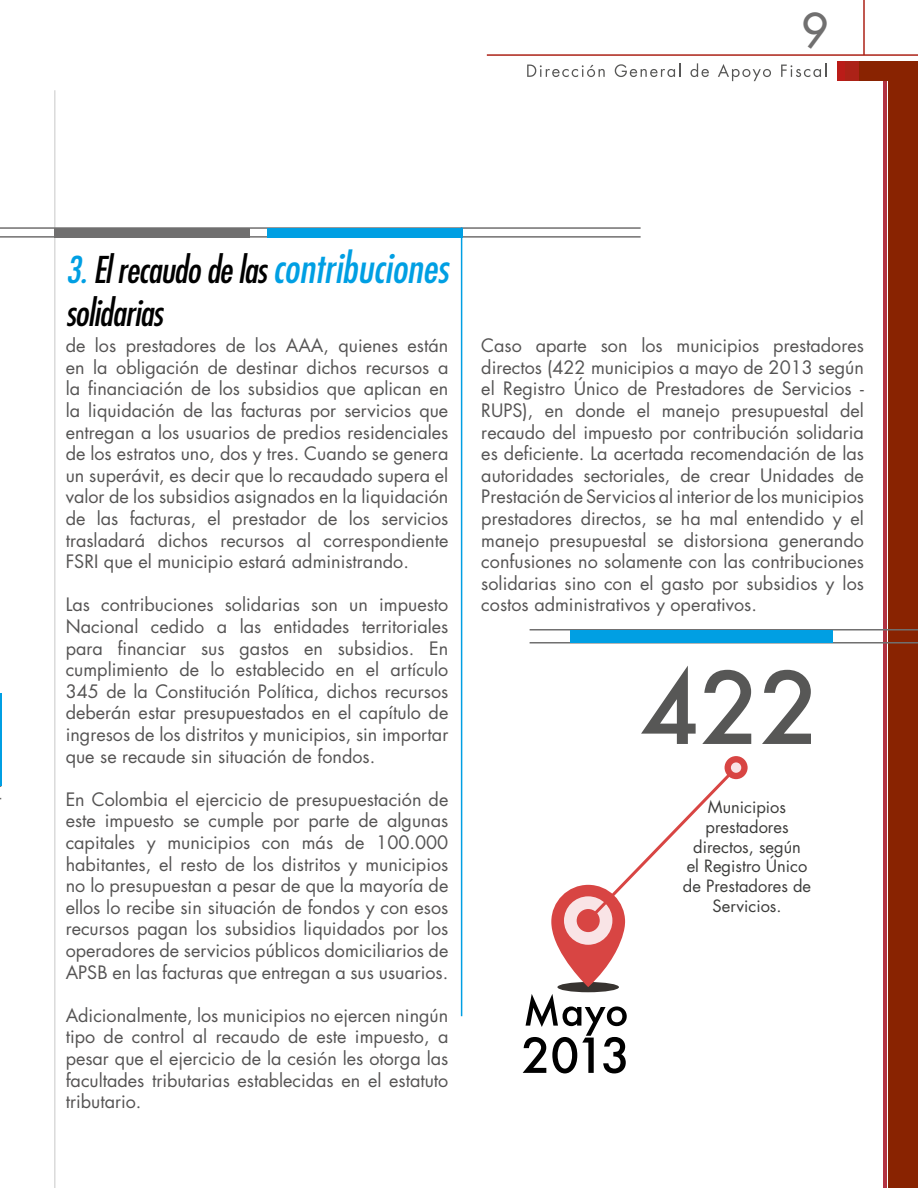
<style>
.page{position:relative;width:918px;height:1188px;background:#fff}
.page>*{position:absolute;margin:0;border:0;box-sizing:border-box;transform-origin:0 0}
.t1{font:500 46.5px "Futura Std";color:#706f6f}
.t2{font:italic condensed 36px/43.2px "Futura Std";letter-spacing:-.02em;color:#000}
.t3{font:18px/21.6px "Futura Std";color:#555454;text-align:justify}
.t4{font:16.5px/19.8px "Futura Std";color:#3c3c3b;text-align:center}
.s1{color:#009fe3}
.s2{font-size:40.5px;color:#009fe3}
</style>
<div class="page">
<svg style="left:527px;top:65px;width:78px;height:12px"></svg>
<svg style="left:615px;top:63px;width:65px;height:14px"></svg>
<svg style="left:690px;top:63px;width:19px;height:14px"></svg>
<svg style="left:718px;top:64px;width:53px;height:17px"></svg>
<svg style="left:781px;top:63px;width:45px;height:14px"></svg>
<div style="left:888px;top:71px;width:30px;height:1117px;background:#892301"></div>
<hr style="left:883px;top:74px;width:3px;height:1114px;background:#b33342">
<div style="left:855px;top:61px;width:63px;height:20px;background:#892301"></div>
<div style="left:839px;top:61px;width:20px;height:20px;background:#ac2217"></div>
<div style="left:837px;top:61px;width:8px;height:20px;background:#ba1c18"></div>
<hr style="left:487px;top:54px;width:431px;height:2px;background:#ac2217">
<hr style="left:863px;top:0;width:2px;height:55px;background:#ac2217">
<hr style="left:0;top:693px;width:1px;height:92px;background:#009fe3">
<hr style="left:54px;top:90px;width:2px;height:1098px;background:#dadada">
<hr style="left:0;top:227px;width:641px;height:2px;background:#706f6f">
<hr style="left:0;top:236px;width:641px;height:2px;background:#706f6f">
<div style="left:55px;top:228px;width:195px;height:10px;background:#706f6f"></div>
<hr style="left:530px;top:629px;width:388px;height:2px;background:#706f6f">
<hr style="left:530px;top:642px;width:388px;height:2px;background:#706f6f">
<hr style="left:461px;top:227px;width:1px;height:789px;background:#009fe3">
<div style="left:570px;top:631px;width:263px;height:12px;background:#009fe3"></div>
<div style="left:267px;top:228px;width:195px;height:9px;background:#009fe3"></div>
<div style="left:557px;top:982px;width:62px;height:10px;background:#373330;border-radius:50%"></div>
<div style="left:725px;top:756px;width:23px;height:23px;background:#d84543;border-radius:50%"></div>
<svg style="left:551px;top:763px;width:189px;height:224px"></svg>
<div style="left:731px;top:762px;width:10px;height:11px;background:#f9e4e6;border-radius:50%"></div>
<svg style="left:641px;top:666px;width:55px;height:78px"></svg>
<svg style="left:702px;top:670px;width:49px;height:74px"></svg>
<svg style="left:762px;top:670px;width:49px;height:74px"></svg>
<svg style="left:523px;top:994px;width:104px;height:79px"></svg>
<h1 class="t1" style="left:801px;top:2px;width:28px">9</h1>
<h2 class="t2" style="left:66px;top:249px;width:384px"><span class="s1">3.</span> El recaudo de las <span class="s2">contribuciones </span>solidarias</h2>
<p class="t3" style="left:66px;top:335px;width:384px">de los prestadores de los AAA, quienes están en la obligación de destinar dichos recursos a la financiación de los subsidios que aplican en la liquidación de las facturas por servicios que entregan a los usuarios de predios residenciales de los estratos uno, dos y tres. Cuando se genera un superávit, es decir que lo recaudado supera el valor de los subsidios asignados en la liquidación de las facturas, el prestador de los servicios trasladará dichos recursos al correspondiente FSRI que el municipio estará administrando.</p>
<p class="t3" style="left:66px;top:594px;width:384px">Las contribuciones solidarias son un impuesto Nacional cedido a las entidades territoriales para financiar sus gastos en subsidios. En cumplimiento de lo establecido en el artículo 345 de la Constitución Política, dichos recursos deberán estar presupuestados en el capítulo de ingresos de los distritos y municipios, sin importar que se recaude sin situación de fondos.</p>
<p class="t3" style="left:66px;top:789px;width:384px">En Colombia el ejercicio de presupuestación de este impuesto se cumple por parte de algunas capitales y municipios con más de 100.000 habitantes, el resto de los distritos y municipios no lo presupuestan a pesar de que la mayoría de ellos lo recibe sin situación de fondos y con esos recursos pagan los subsidios liquidados por los operadores de servicios públicos domiciliarios de APSB en las facturas que entregan a sus usuarios.</p>
<p class="t3" style="left:66px;top:1005px;width:384px">Adicionalmente, los municipios no ejercen ningún tipo de control al recaudo de este impuesto, a pesar que el ejercicio de la cesión les otorga las facultades tributarias establecidas en el estatuto tributario.</p>
<p class="t3" style="left:481px;top:335px;width:384px">Caso aparte son los municipios prestadores directos (422 municipios a mayo de 2013 según el Registro Único de Prestadores de Servicios - RUPS), en donde el manejo presupuestal del recaudo del impuesto por contribución solidaria es deficiente. La acertada recomendación de las autoridades sectoriales, de crear Unidades de Prestación de Servicios al interior de los municipios prestadores directos, se ha mal entendido y el manejo presupuestal se distorsiona generando confusiones no solamente con las contribuciones solidarias sino con el gasto por subsidios y los costos administrativos y operativos.</p>
<p class="t4" style="left:683px;top:797px;width:130px">Municipios prestadores directos, según<br>el Registro Único de Prestadores de<br>Servicios.</p>
</div>
